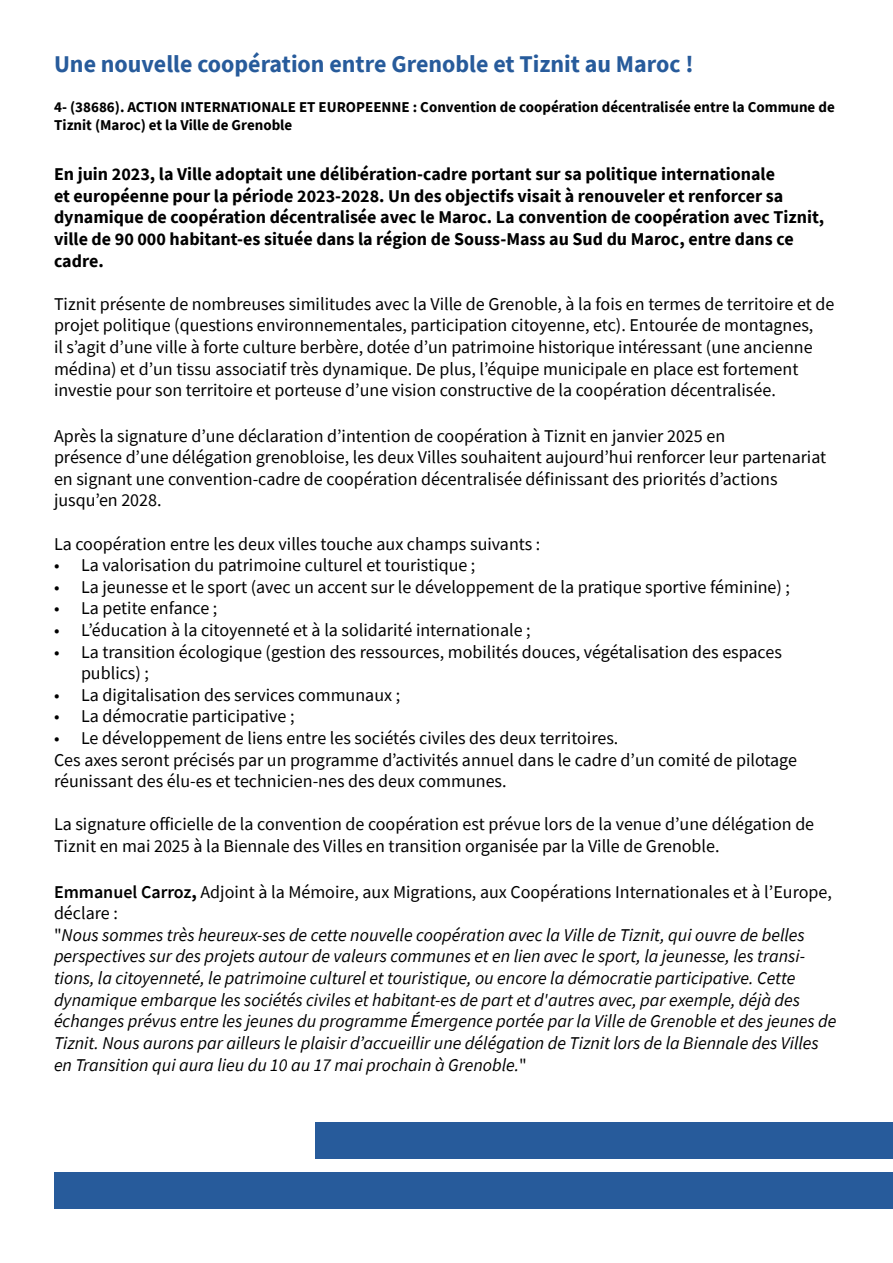
<style>
.page{position:relative;width:893px;height:1263px;background:#fff}
.page>*{position:absolute;margin:0;border:0;box-sizing:border-box;transform-origin:0 0}
.Titre_de_la_délib_traitée{font:700 24px "Source Sans Pro";color:#275b9b}
.t1{font:18px/21.6px "Source Sans Pro";color:#000}
.t2{font:italic 18px/21.6px "Source Sans Pro";color:#000}
.t3{font:700 18px/21.6px "Source Sans Pro";color:#000}
.Sous_titre_de_la_délib_traitée{font:700 15px/18px "Source Sans Pro";color:#000}
.s1{font-weight:600}
.s2{font-weight:700}
.s3{font-style:normal}
</style>
<div class="page">
<div style="left:54px;top:1172px;width:839px;height:37px;background:#275b9b"></div>
<div style="left:316px;top:1122px;width:577px;height:36px;background:#275b9b"></div>
<h2 class="Titre_de_la_délib_traitée" style="left:54px;top:48px;width:641px">Une nouvelle coopération entre Grenoble et Tiznit au Maroc !</h2>
<h3 class="Sous_titre_de_la_délib_traitée" style="left:54px;top:98px;width:782px">4- (38686). ACTION INTERNATIONALE ET EUROPEENNE : Convention de coopération décentralisée entre la Commune de<br>Tiznit (Maroc) et la Ville de Grenoble</h3>
<p class="t3" style="left:54px;top:163px;width:772px">En juin 2023, la Ville adoptait une délibération-cadre portant sur sa politique internationale<br>et européenne pour la période 2023-2028. Un des objectifs visait à renouveler et renforcer sa dynamique de coopération décentralisée avec le Maroc. La convention de coopération avec Tiznit, ville de 90 000 habitant-es située dans la région de Souss-Mass au Sud du Maroc, entre dans ce cadre.</p>
<p class="t1" style="left:54px;top:293px;width:782px">Tiznit présente de nombreuses similitudes avec la Ville de Grenoble, à la fois en termes de territoire et de projet politique (questions environnementales, participation citoyenne, etc). Entourée de montagnes,<br>il s’agit d’une ville à forte culture berbère, dotée d’un patrimoine historique intéressant (une ancienne médina) et d’un tissu associatif très dynamique. De plus, l’équipe municipale en place est fortement investie pour son territoire et porteuse d’une vision constructive de la coopération décentralisée.</p>
<p class="t1" style="left:54px;top:425px;width:673px">Après la signature d’une déclaration d’intention de coopération à Tiznit en janvier 2025 en</p>
<p class="t1" style="left:54px;top:446px;width:774px">présence d’une délégation grenobloise, les deux Villes souhaitent aujourd’hui renforcer leur partenariat en signant une convention-cadre de coopération décentralisée définissant des priorités d’actions jusqu’en 2028.</p>
<p class="t1" style="left:54px;top:533px;width:488px">La coopération entre les deux villes touche aux champs suivants :</p>
<p class="t1" style="left:54px;top:554px;width:423px">• La valorisation du patrimoine culturel et touristique ;</p>
<p class="t1" style="left:54px;top:576px;width:738px">• La jeunesse et le sport (avec un accent sur le développement de la pratique sportive féminine) ;</p>
<p class="t1" style="left:54px;top:597px;width:165px">• La petite enfance ;</p>
<p class="t1" style="left:54px;top:619px;width:478px">• L’éducation à la citoyenneté et à la solidarité internationale ;</p>
<p class="t1" style="left:81px;top:641px;width:702px;text-indent:-27px">• La transition écologique (gestion des ressources, mobilités douces, végétalisation des espaces publics) ;</p>
<p class="t1" style="left:54px;top:684px;width:348px">• La digitalisation des services communaux ;</p>
<p class="t1" style="left:54px;top:705px;width:242px">• La démocratie participative ;</p>
<p class="t1" style="left:54px;top:727px;width:566px">• Le développement de liens entre les sociétés civiles des deux territoires.</p>
<p class="t1" style="left:54px;top:749px;width:744px">Ces axes seront précisés par un programme d’activités annuel dans le cadre d’un comité de pilotage réunissant des élu-es et technicien-nes des deux communes.</p>
<p class="t1" style="left:54px;top:813px;width:762px">La signature officielle de la convention de coopération est prévue lors de la venue d’une délégation de<br>Tiznit en mai 2025 à la Biennale des Villes en transition organisée par la Ville de Grenoble.</p>
<p class="t1" style="left:54px;top:881px;width:779px"><span class="s1">Emmanuel Carroz</span><span class="s2">,</span> Adjoint à la Mémoire, aux Migrations, aux Coopérations Internationales et à l’Europe, déclare :</p>
<p class="t2" style="left:54px;top:924px;width:784px"><span class="s3">"</span>Nous sommes très heureux-ses de cette nouvelle coopération avec la Ville de Tiznit, qui ouvre de belles perspectives sur des projets autour de valeurs communes et en lien avec le sport, la jeunesse, les transi&shy;tions, la citoyenneté, le patrimoine culturel et touristique, ou encore la démocratie participative. Cette dynamique embarque les sociétés civiles et habitant-es de part et d'autres avec, par exemple, déjà des échanges prévus entre les jeunes du programme Émergence portée par la Ville de Grenoble et des jeunes de Tiznit. Nous aurons par ailleurs le plaisir d’accueillir une délégation de Tiznit lors de la Biennale des Villes en Transition qui aura lieu du 10 au 17 mai prochain à Grenoble.<span class="s3">"</span></p>
</div>
